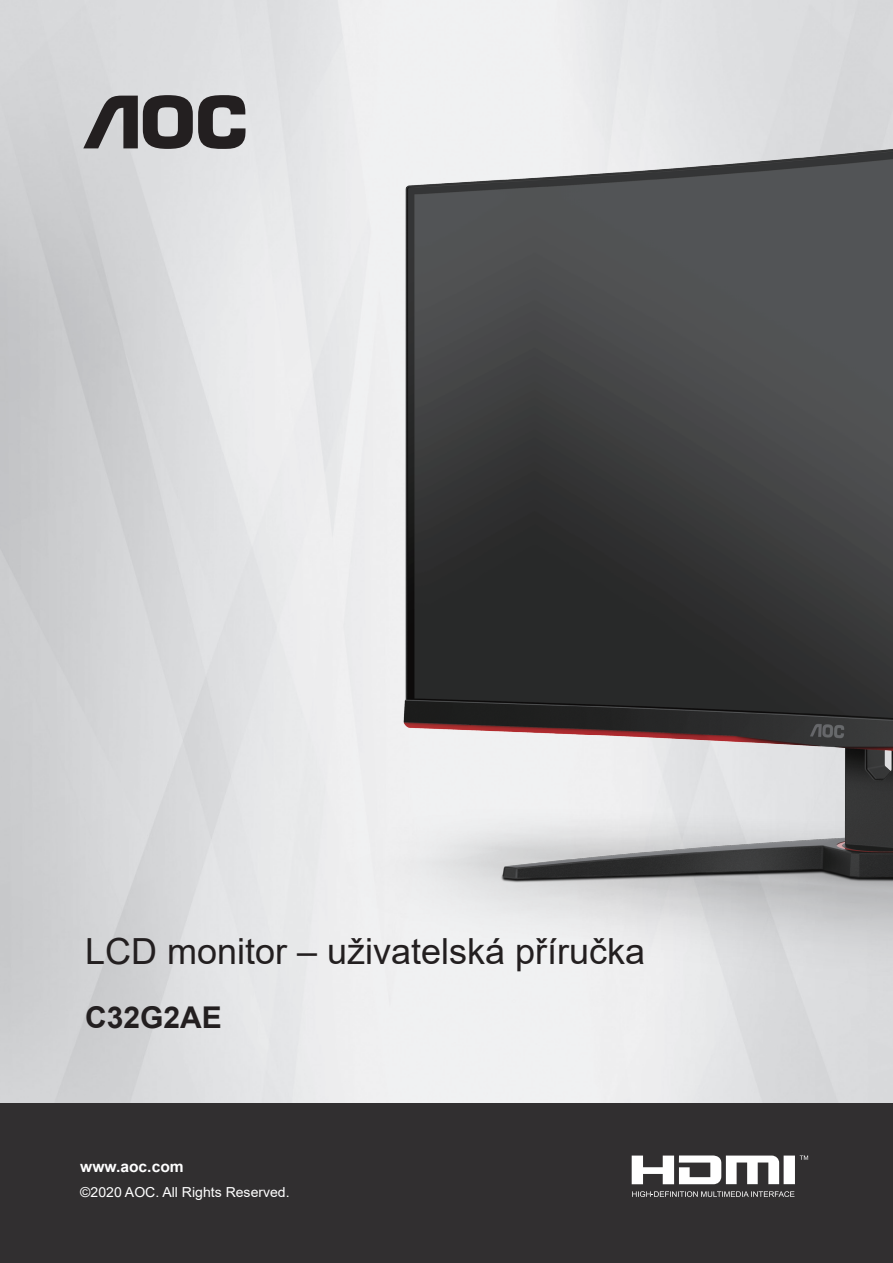
<style>
.page{position:relative;width:893px;height:1263px;background:#fff}
.page>*{position:absolute;margin:0;border:0;box-sizing:border-box;transform-origin:0 0}
.无间隔{font:36px "Arial";color:#231f20}
.无间隔-2{font:700 30px "Arial";color:#231f20}
.t1{font:700 15.3px "Arial";color:#fff}
.t2{font:13.8px "Arial";color:#fff}
</style>
<div class="page">
<img style="left:0;top:0;width:893px;height:1104px">
<svg style="left:83px;top:95px;width:162px;height:54px;background:#716f70"></svg>
<div style="left:0;top:1104px;width:893px;height:159px;background:#312f30"></div>
<svg style="left:632px;top:1155px;width:176px;height:29px"></svg>
<svg style="left:632px;top:1191px;width:162px;height:6px"></svg>
<img style="left:343px;top:100px;width:550px;height:912px">
<p class="无间隔" style="left:85px;top:927px;width:562px">LCD monitor – uživatelská příručka</p>
<p class="无间隔-2" style="left:85px;top:996px;width:138px">C32G2AE</p>
<p class="t1" style="left:80px;top:1156px;width:105px">www.aoc.com</p>
<p class="t2" style="left:80px;top:1183px;width:211px">©2020 AOC. All Rights Reserved.</p>
</div>
